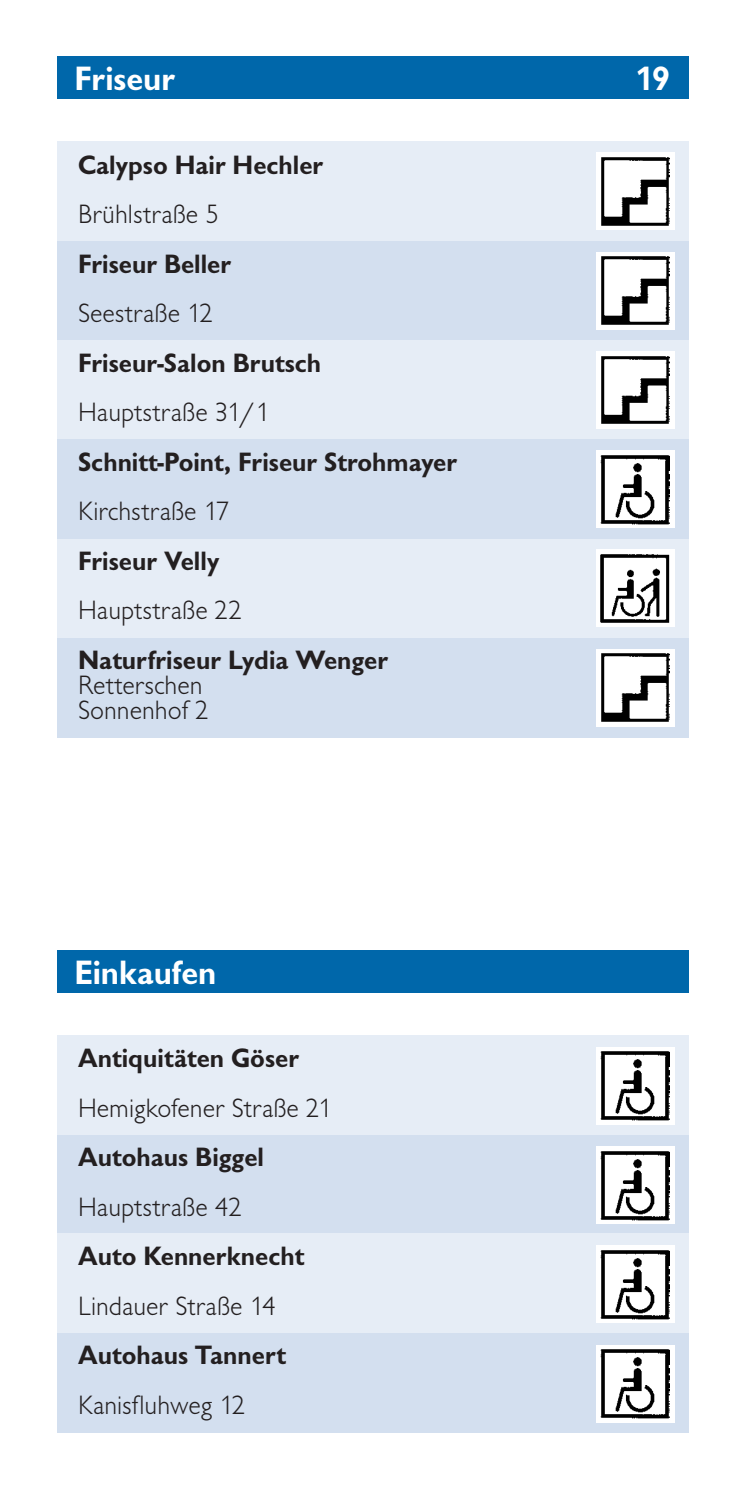
<style>
.page{position:relative;width:745px;height:1489px;background:#fff}
.page>*{position:absolute;margin:0;border:0;box-sizing:border-box;transform-origin:0 0}
.t1{font:700 35px "Giltus T";color:#fff}
.t2{font:700 27.5px "Giltus T";color:#231f20}
.t3{font:300 27.5px/24.8px "Giltus T";color:#231f20}
</style>
<div class="page">
<div style="left:57px;top:950px;width:630px;height:42px;background:#0067aa"></div>
<div style="left:57px;top:1134px;width:630px;height:99px;background:#d3dfef"></div>
<div style="left:57px;top:1233px;width:630px;height:99px;background:#e6edf6"></div>
<div style="left:57px;top:1332px;width:630px;height:99px;background:#d3dfef"></div>
<div style="left:57px;top:1035px;width:630px;height:99px;background:#e6edf6"></div>
<div style="left:595px;top:1046px;width:78px;height:78px;background:#fff"></div>
<img style="left:600px;top:1051px;width:69px;height:69px">
<div style="left:595px;top:1146px;width:78px;height:77px;background:#fff"></div>
<img style="left:600px;top:1151px;width:69px;height:69px">
<div style="left:595px;top:1245px;width:78px;height:78px;background:#fff"></div>
<img style="left:600px;top:1250px;width:69px;height:69px">
<div style="left:595px;top:1344px;width:78px;height:78px;background:#fff"></div>
<img style="left:600px;top:1349px;width:69px;height:69px">
<div style="left:57px;top:57px;width:630px;height:42px;background:#0067aa"></div>
<div style="left:57px;top:241px;width:630px;height:99px;background:#d3dfef"></div>
<div style="left:57px;top:340px;width:630px;height:99px;background:#e6edf6"></div>
<div style="left:57px;top:439px;width:630px;height:100px;background:#d3dfef"></div>
<div style="left:57px;top:539px;width:630px;height:99px;background:#e6edf6"></div>
<div style="left:57px;top:638px;width:630px;height:99px;background:#d3dfef"></div>
<div style="left:57px;top:142px;width:630px;height:99px;background:#e6edf6"></div>
<div style="left:595px;top:152px;width:78px;height:78px;background:#fff"></div>
<img style="left:601px;top:157px;width:68px;height:69px">
<div style="left:595px;top:252px;width:78px;height:77px;background:#fff"></div>
<img style="left:601px;top:256px;width:68px;height:69px">
<div style="left:595px;top:351px;width:78px;height:78px;background:#fff"></div>
<img style="left:601px;top:356px;width:68px;height:68px">
<div style="left:595px;top:450px;width:78px;height:78px;background:#fff"></div>
<img style="left:600px;top:455px;width:69px;height:69px">
<div style="left:595px;top:549px;width:78px;height:78px;background:#fff"></div>
<img style="left:600px;top:554px;width:69px;height:69px">
<div style="left:595px;top:648px;width:78px;height:78px;background:#fff"></div>
<img style="left:601px;top:653px;width:68px;height:69px">
<p class="t1" style="left:74px;top:58px;width:102px">Friseur</p>
<p class="t1" style="left:634px;top:58px;width:37px">19</p>
<p class="t2" style="left:78px;top:148px;width:246px">Calypso Hair Hechler</p>
<p class="t3" style="left:78px;top:202px;width:142px">Brühlstraße 5</p>
<p class="t2" style="left:78px;top:247px;width:154px">Friseur Beller</p>
<p class="t3" style="left:78px;top:301px;width:137px">Seestraße 12</p>
<p class="t2" style="left:78px;top:346px;width:244px">Friseur-Salon Brutsch</p>
<p class="t3" style="left:78px;top:400px;width:193px">Hauptstraße 31/1</p>
<p class="t2" style="left:78px;top:445px;width:380px">Schnitt-Point, Friseur Strohmayer</p>
<p class="t3" style="left:78px;top:499px;width:153px">Kirchstraße 17</p>
<p class="t2" style="left:78px;top:544px;width:143px">Friseur Velly</p>
<p class="t3" style="left:78px;top:598px;width:166px">Hauptstraße 22</p>
<p class="t2" style="left:78px;top:643px;width:311px">Naturfriseur Lydia Wenger</p>
<p class="t3" style="left:78px;top:672px;width:132px">Retterschen<br>Sonnenhof 2</p>
<p class="t1" style="left:74px;top:951px;width:143px">Einkaufen</p>
<p class="t2" style="left:78px;top:1041px;width:222px">Antiquitäten Göser</p>
<p class="t3" style="left:78px;top:1094px;width:255px">Hemigkofener Straße 21</p>
<p class="t2" style="left:78px;top:1140px;width:187px">Autohaus Biggel</p>
<p class="t3" style="left:78px;top:1193px;width:166px">Hauptstraße 42</p>
<p class="t2" style="left:78px;top:1239px;width:228px">Auto Kennerknecht</p>
<p class="t3" style="left:78px;top:1292px;width:199px">Lindauer Straße 14</p>
<p class="t2" style="left:78px;top:1338px;width:209px">Autohaus Tannert</p>
<p class="t3" style="left:78px;top:1391px;width:169px">Kanisfluhweg 12</p>
</div>
